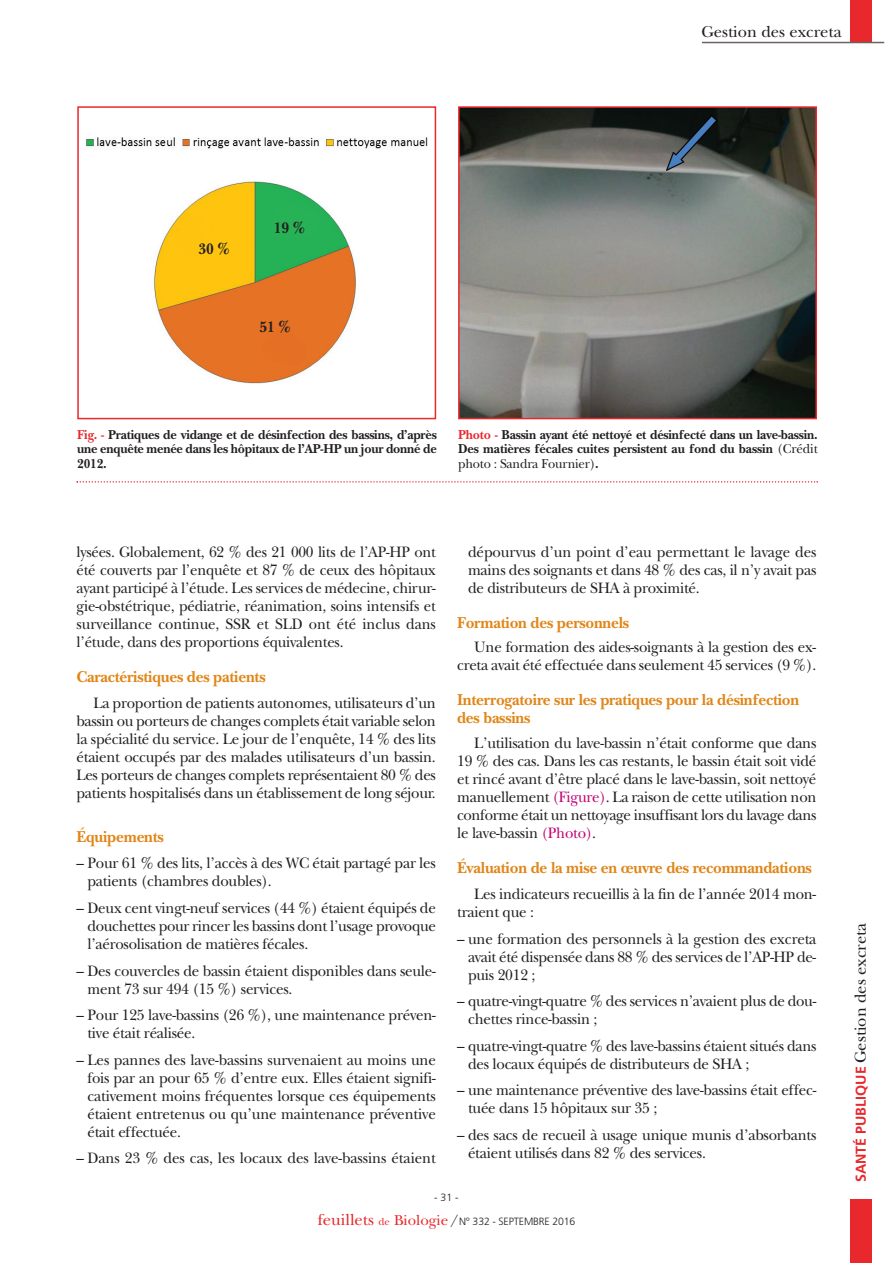
<style>
.page{position:relative;width:893px;height:1263px;background:#fff}
.page>*{position:absolute;margin:0;border:0;box-sizing:border-box;transform-origin:0 0}
.t1{font:700 16.5px/18px "New Baskerville";letter-spacing:-.015em;color:#e08619;scale:.95 1}
.t2{font:16.5px "New Baskerville";color:#231f20}
.t3{font:15.75px/18px "New Baskerville";letter-spacing:-.015em;color:#231f20;scale:.95 1}
.t4{font:15.75px/18px "New Baskerville";letter-spacing:-.015em;color:#231f20;text-align:justify;scale:.94 1}
.t5{font:700 15.75px "New Baskerville";color:#231f20;scale:.95 1}
.t6{font:700 13.5px/14.2px "New Baskerville";letter-spacing:-.015em;color:#231f20;text-align:justify;scale:.95 1}
.t7{font:300 10.5px "Frutiger";letter-spacing:-.015em;color:#231f20}
.s1{color:#e9282d}
.s2{font-weight:400}
.s3{color:#c30175}
.s4{font-family:"New Baskerville";font-weight:400;font-size:16.5px;color:#e9282d}
.s5{font-family:"New Baskerville";font-weight:400;color:#e9282d}
.s6{font-family:"New Baskerville";font-weight:400;font-size:15px;color:#e9282d}
.s7{font-family:"New Baskerville";font-weight:400;font-size:15px}
.s8{font-family:"Frutiger";font-weight:700;font-size:14.25px;color:#e9282d}
</style>
<div class="page">
<img style="left:461px;top:109px;width:353px;height:307px">
<div style="left:458px;top:106px;width:359px;height:313px;border:2px solid #e9282d"></div>
<img style="left:86px;top:137px;width:342px;height:247px">
<div style="left:77px;top:106px;width:359px;height:313px;border:2px solid #e9282d"></div>
<svg style="left:77px;top:481px;width:741px;height:2px"></svg>
<div style="left:850px;top:0;width:21px;height:43px;background:#e9282d"></div>
<div style="left:850px;top:1199px;width:21px;height:64px;background:#e9282d"></div>
<hr style="left:702px;top:42px;width:182px;height:1px;background:#6c6360">
<p class="t2" style="left:702px;top:26px;width:142px">Gestion des excreta</p>
<p class="t5" style="left:198px;top:243px;width:35px">30 %</p>
<p class="t5" style="left:274px;top:222px;width:35px">19 %</p>
<p class="t5" style="left:259px;top:322px;width:35px">51 %</p>
<p class="t6" style="left:77px;top:429px;width:380px"><span class="s1">Fig. -</span> Pratiques de vidange et de désinfection des bassins, d’après une enquête menée dans les hôpitaux de l’AP-HP un jour donné de 2012.</p>
<p class="t6" style="left:458px;top:429px;width:380px"><span class="s1">Photo -</span> Bassin ayant été nettoyé et désinfecté dans un lave-bassin.<br>Des matières fécales cuites persistent au fond du bassin <span class="s2">(Crédit photo : Sandra Fournier)</span>.</p>
<p class="t4" style="left:77px;top:544px;width:384px">lysées. Globalement, 62 % des 21 000 lits de l’AP-HP ont été couverts par l’enquête et 87 % de ceux des hôpitaux ayant participé à l’étude. Les services de médecine, chirur&shy;gie-obstétrique, pédiatrie, réanimation, soins intensifs et surveillance continue, SSR et SLD ont été inclus dans l’étude, dans des proportions équivalentes.</p>
<p class="t1" style="left:77px;top:670px;width:200px">Caractéristiques des patients</p>
<p class="t3" style="left:77px;top:696px;width:380px;text-align:justify;text-indent:17px">La proportion de patients autonomes, utilisateurs d’un bassin ou porteurs de changes complets était variable selon la spécialité du service. Le jour de l’enquête, 14 % des lits étaient occupés par des malades utilisateurs d’un bassin.<br>Les porteurs de changes complets représentaient 80 % des patients hospitalisés dans un établissement de long séjour.</p>
<p class="t1" style="left:77px;top:830px;width:93px">Équipements</p>
<p class="t3" style="left:87px;top:856px;width:368px;text-indent:-11px">– Pour 61 % des lits, l’accès à des WC était partagé par les patients (chambres doubles).</p>
<p class="t3" style="left:87px;top:900px;width:368px;text-align:justify;text-indent:-11px">– Deux cent vingt-neuf services (44 %) étaient équipés de douchettes pour rincer les bassins dont l’usage provoque l’aérosolisation de matières fécales.</p>
<p class="t3" style="left:87px;top:963px;width:368px;text-indent:-11px">– Des couvercles de bassin étaient disponibles dans seule&shy;ment 73 sur 494 (15 %) services.</p>
<p class="t3" style="left:87px;top:1008px;width:368px;text-indent:-11px">– Pour 125 lave-bassins (26 %), une maintenance préven&shy;tive était réalisée.</p>
<p class="t3" style="left:87px;top:1052px;width:368px;text-align:justify;text-indent:-11px">– Les pannes des lave-bassins survenaient au moins une fois par an pour 65 % d’entre eux. Elles étaient signifi&shy;cativement moins fréquentes lorsque ces équipements étaient entretenus ou qu’une maintenance préventive était effectuée.</p>
<p class="t3" style="left:77px;top:1151px;width:380px">– Dans 23 % des cas, les locaux des lave-bassins étaient</p>
<p class="t3" style="left:468px;top:544px;width:368px;text-align:justify">dépourvus d’un point d’eau permettant le lavage des mains des soignants et dans 48 % des cas, il n’y avait pas de distributeurs de SHA à proximité.</p>
<p class="t1" style="left:457px;top:616px;width:183px">Formation des personnels</p>
<p class="t3" style="left:457px;top:640px;width:380px;text-align:right">Une formation des aides-soignants à la gestion des ex&shy;creta avait été effectuée dans seulement 45 services (9 %).</p>
<p class="t1" style="left:457px;top:693px;width:362px">Interrogatoire sur les pratiques pour la désinfection des bassins</p>
<p class="t3" style="left:457px;top:735px;width:380px;text-align:justify;text-indent:17px">L’utilisation du lave-bassin n’était conforme que dans 19 % des cas. Dans les cas restants, le bassin était soit vidé et rincé avant d’être placé dans le lave-bassin, soit nettoyé manuellement <span class="s3">(Figure)</span>. La raison de cette utilisation non conforme était un nettoyage insuffisant lors du lavage dans le lave-bassin <span class="s3">(Photo)</span>.</p>
<p class="t1" style="left:457px;top:860px;width:375px">Évaluation de la mise en œuvre des recommandations</p>
<p class="t3" style="left:457px;top:887px;width:379px;text-indent:17px">Les indicateurs recueillis à la fin de l’année 2014 mon&shy;traient que :</p>
<p class="t3" style="left:468px;top:931px;width:368px;text-align:justify;text-indent:-11px">– une formation des personnels à la gestion des excreta avait été dispensée dans 88 % des services de l’AP-HP de&shy;puis 2012 ;</p>
<p class="t3" style="left:468px;top:994px;width:368px;text-indent:-11px">– quatre-vingt-quatre % des services n’avaient plus de dou&shy;chettes rince-bassin ;</p>
<p class="t3" style="left:468px;top:1038px;width:368px;text-indent:-11px">– quatre-vingt-quatre % des lave-bassins étaient situés dans des locaux équipés de distributeurs de SHA ;</p>
<p class="t3" style="left:468px;top:1083px;width:368px;text-indent:-11px">– une maintenance préventive des lave-bassins était effec&shy;tuée dans 15 hôpitaux sur 35 ;</p>
<p class="t3" style="left:468px;top:1127px;width:368px;text-indent:-11px">– des sacs de recueil à usage unique munis d’absorbants étaient utilisés dans 82 % des services.</p>
<p class="t7" style="left:434px;top:1193px;width:26px">-31-</p>
<p class="t7" style="left:318px;top:1217px;width:259px"><span class="s4">feuillets</span> <span class="s5">de</span> <span class="s6">Biologie</span><span class="s7">/</span>N° 332 - SEPTEMBRE 2016</p>
<p class="t2" style="left:854px;top:1182px;width:261px;rotate:-90deg"><span class="s8">SANTÉ PUBLIQUE</span> Gestion des excreta</p>
</div>
